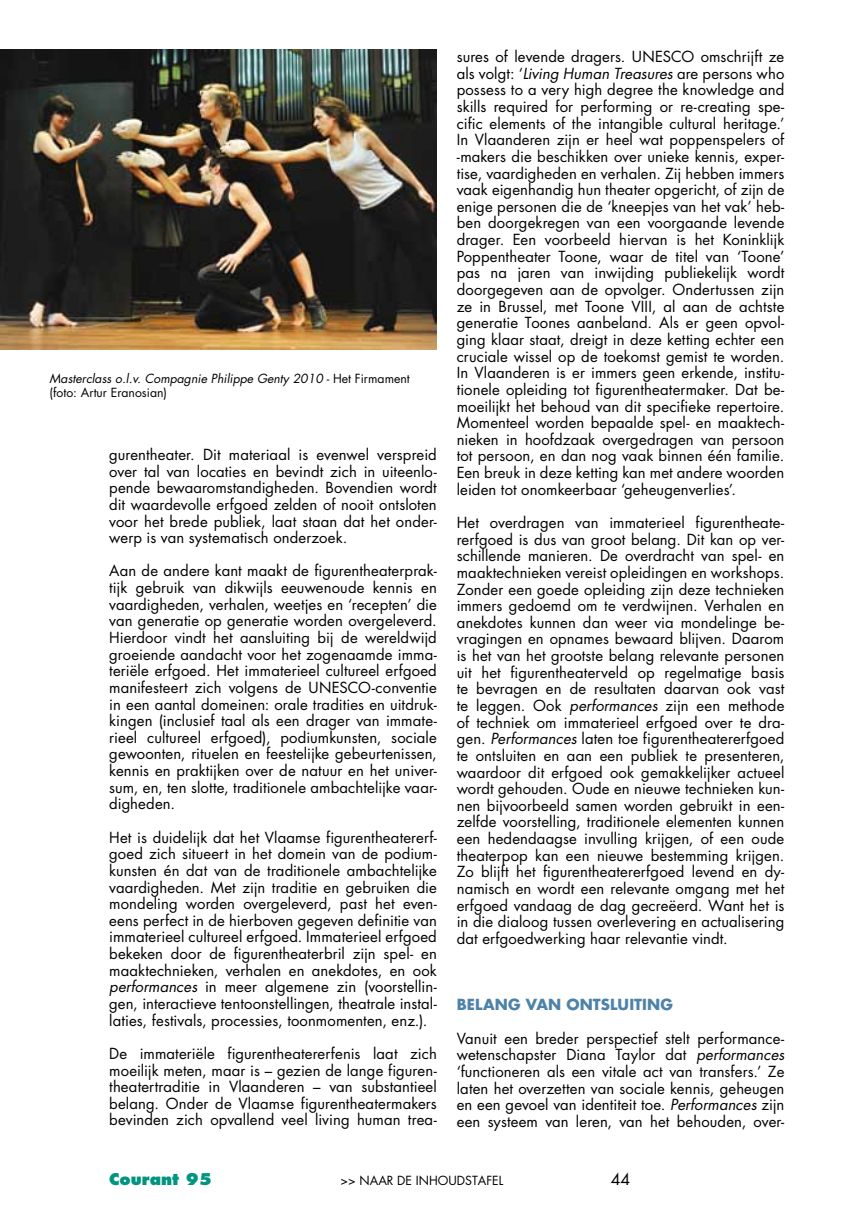
<style>
.page{position:relative;width:844px;height:1216px;background:#fff}
.page>*{position:absolute;margin:0;border:0;box-sizing:border-box;transform-origin:0 0}
.t1{font:800 15.75px "Futura Std";letter-spacing:.005em;color:#00957e}
.t2{font:15.75px "Futura Std";color:#000}
.t3{font:14.88px/16.6px "Futura Std";letter-spacing:.01em;color:#000;text-align:justify}
.t4{font:700 14.88px "Futura Std";letter-spacing:.01em;color:#4d82a9}
.t5{font:italic 12.25px/14px "Futura Std";color:#000}
.t6{font:12.25px "Futura Std";color:#000}
.s1{font-style:normal}
.s2{font-style:italic}
</style>
<div class="page">
<img style="left:0;top:50px;width:437px;height:299px">
<p class="t5" style="left:50px;top:372px;width:361px">Masterclass o.l.v. Compagnie Philippe Genty 2010 <span class="s1">- Het Firmament (foto: Artur Eranosian)</span></p>
<p class="t3" style="left:109px;top:446px;width:329px">gurentheater. Dit materiaal is evenwel verspreid over tal van locaties en bevindt zich in uiteenlo&shy;pende bewaaromstandigheden. Bovendien wordt dit waardevolle erfgoed zelden of nooit ontsloten voor het brede publiek, laat staan dat het onder&shy;werp is van systematisch onderzoek.</p>
<p class="t3" style="left:109px;top:563px;width:329px">Aan de andere kant maakt de figurentheaterprak&shy;tijk gebruik van dikwijls eeuwenoude kennis en vaardigheden, verhalen, weetjes en ‘recepten’ die van generatie op generatie worden overgeleverd.<br>Hierdoor vindt het aansluiting bij de wereldwijd groeiende aandacht voor het zogenaamde imma&shy;teriële erfgoed. Het immaterieel cultureel erfgoed manifesteert zich volgens de UNESCO-conventie in een aantal domeinen: orale tradities en uitdruk&shy;kingen (inclusief taal als een drager van immate&shy;rieel cultureel erfgoed), podiumkunsten, sociale gewoonten, rituelen en feestelijke gebeurtenissen, kennis en praktijken over de natuur en het univer&shy;sum, en, ten slotte, traditionele ambachtelijke vaar&shy;digheden.</p>
<p class="t3" style="left:109px;top:829px;width:329px">Het is duidelijk dat het Vlaamse figurentheatererf&shy;goed zich situeert in het domein van de podium&shy;kunsten én dat van de traditionele ambachtelijke vaardigheden. Met zijn traditie en gebruiken die mondeling worden overgeleverd, past het even&shy;eens perfect in de hierboven gegeven definitie van immaterieel cultureel erfgoed. Immaterieel erfgoed bekeken door de figurentheaterbril zijn spel- en maaktechnieken, verhalen en anekdotes, en ook <span class="s2">performances</span> in meer algemene zin (voorstellin&shy;gen, interactieve tentoonstellingen, theatrale instal&shy;laties, festivals, processies, toonmomenten, enz.).</p>
<p class="t3" style="left:109px;top:1045px;width:329px">De immateriële figurentheatererfenis laat zich moeilijk meten, maar is – gezien de lange figuren&shy;theatertraditie in Vlaanderen – van substantieel belang. Onder de Vlaamse figurentheatermakers bevinden zich opvallend veel living human trea-</p>
<p class="t3" style="left:456px;top:48px;width:329px">sures of levende dragers. UNESCO omschrijft ze als volgt: ‘<span class="s2">Living Human Treasures</span> are persons who possess to a very high degree the knowledge and skills required for performing or re-creating spe&shy;cific elements of the intangible cultural heritage.’ In Vlaanderen zijn er heel wat poppenspelers of -makers die beschikken over unieke kennis, exper&shy;tise, vaardigheden en verhalen. Zij hebben immers vaak eigenhandig hun theater opgericht, of zijn de enige personen die de ‘kneepjes van het vak’ heb&shy;ben doorgekregen van een voorgaande levende drager. Een voorbeeld hiervan is het Koninklijk Poppentheater Toone, waar de titel van ‘Toone’ pas na jaren van inwijding publiekelijk wordt doorgegeven aan de opvolger. Ondertussen zijn ze in Brussel, met Toone VIII, al aan de achtste generatie Toones aanbeland. Als er geen opvol&shy;ging klaar staat, dreigt in deze ketting echter een cruciale wissel op de toekomst gemist te worden.<br>In Vlaanderen is er immers geen erkende, institu&shy;tionele opleiding tot figurentheatermaker. Dat be&shy;moeilijkt het behoud van dit specifieke repertoire.<br>Momenteel worden bepaalde spel- en maaktech&shy;nieken in hoofdzaak overgedragen van persoon tot persoon, en dan nog vaak binnen één familie.<br>Een breuk in deze ketting kan met andere woorden leiden tot onomkeerbaar ‘geheugenverlies’.</p>
<p class="t3" style="left:456px;top:514px;width:329px">Het overdragen van immaterieel figurentheate&shy;rerfgoed is dus van groot belang. Dit kan op ver&shy;schillende manieren. De overdracht van spel- en maaktechnieken vereist opleidingen en workshops.<br>Zonder een goede opleiding zijn deze technieken immers gedoemd om te verdwijnen. Verhalen en anekdotes kunnen dan weer via mondelinge be&shy;vragingen en opnames bewaard blijven. Daarom is het van het grootste belang relevante personen uit het figurentheaterveld op regelmatige basis te bevragen en de resultaten daarvan ook vast te leggen. Ook <span class="s2">performances</span> zijn een methode of techniek om immaterieel erfgoed over te dra&shy;gen. <span class="s2">Performances</span> laten toe figurentheatererfgoed te ontsluiten en aan een publiek te presenteren, waardoor dit erfgoed ook gemakkelijker actueel wordt gehouden. Oude en nieuwe technieken kun&shy;nen bijvoorbeeld samen worden gebruikt in een&shy;zelfde voorstelling, traditionele elementen kunnen een hedendaagse invulling krijgen, of een oude theaterpop kan een nieuwe bestemming krijgen.<br>Zo blijft het figurentheatererfgoed levend en dy&shy;namisch en wordt een relevante omgang met het erfgoed vandaag de dag gecreëerd. Want het is in die dialoog tussen overlevering en actualisering dat erfgoedwerking haar relevantie vindt.</p>
<p class="t4" style="left:456px;top:994px;width:218px">BELANG VAN ONTSLUITING</p>
<p class="t3" style="left:456px;top:1030px;width:329px">Vanuit een breder perspectief stelt performance&shy;wetenschapster Diana Taylor dat <span class="s2">performances </span>‘functioneren als een vitale act van transfers.’ Ze laten het overzetten van sociale kennis, geheugen en een gevoel van identiteit toe. <span class="s2">Performances</span> zijn een systeem van leren, van het behouden, over-</p>
<p class="t1" style="left:109px;top:1169px;width:104px">Courant 95</p>
<p class="t6" style="left:340px;top:1172px;width:164px">&gt;&gt; NAAR DE INHOUDSTAFEL</p>
<p class="t2" style="left:610px;top:1169px;width:21px">44</p>
</div>
